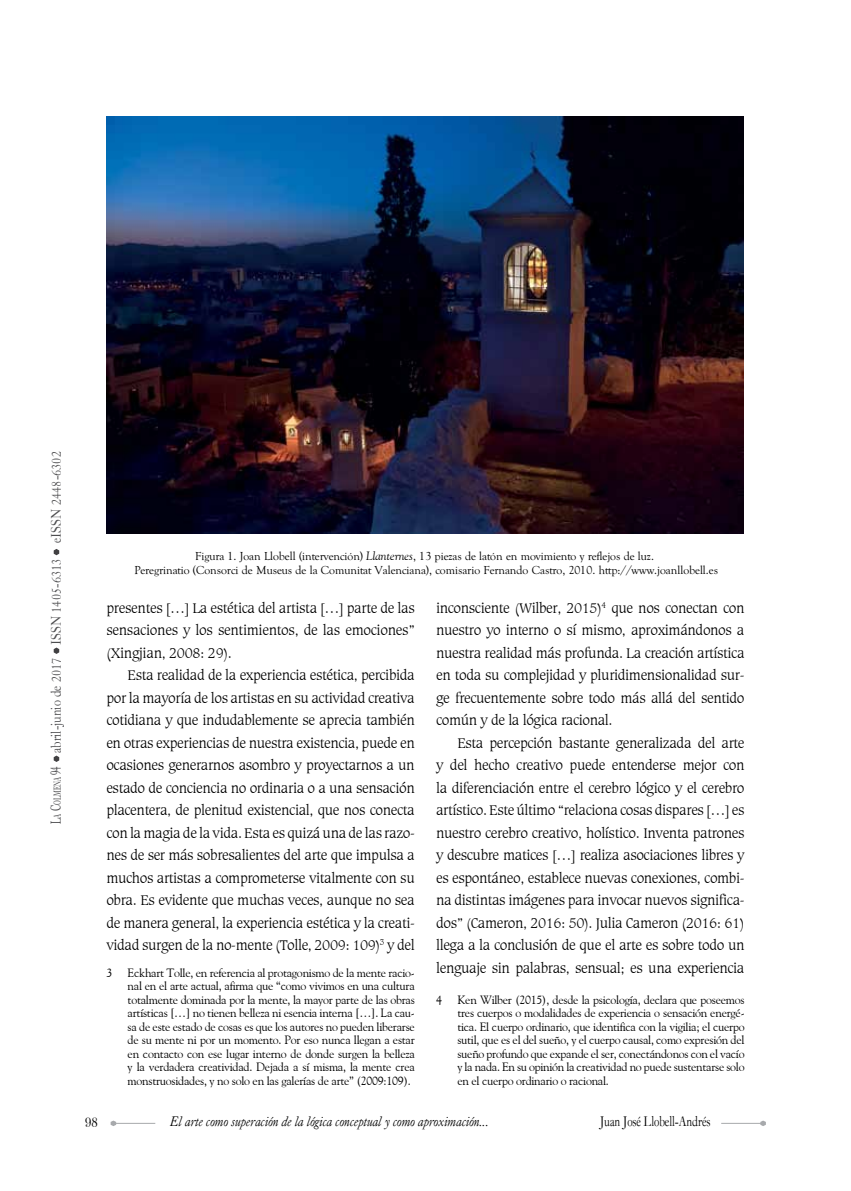
<style>
.page{position:relative;width:851px;height:1191px;background:#fff}
.page>*{position:absolute;margin:0;border:0;box-sizing:border-box;transform-origin:0 0}
.t1{font:300 15px/22.5px "Caxton BT";letter-spacing:-.03em;color:#000;text-align:justify}
.t2{font:italic 15px "Caslon Old Face BT";color:#000;scale:.9 1}
.t3{font:15px "Caslon Old Face BT";color:#4d4d4f;scale:.9 1}
.t4{font:15px "Caslon Old Face BT";letter-spacing:-.01em;color:#000;scale:.8 1}
.t5{font:300 13.5px "Windsor BT";color:#000;scale:.8 1}
.t6{font:12px/13.5px "Goudy Old Style BT";letter-spacing:-.02em;color:#000;text-align:justify}
.t7{font:12px/14.4px "Goudy Old Style Normal";color:#000;text-align:center}
.s1{font-family:"Dutch 766 BT Roman A"}
.s2{font-family:"Dutch 766 BT Roman A";font-size:10.5px}
.s3{font-family:"Goudy Old Style BT";font-style:italic}
</style>
<div class="page">
<svg style="left:759px;top:1120px;width:7px;height:6px"></svg>
<hr style="left:721px;top:1123px;width:42px;height:1px;background:#a7a9ac">
<svg style="left:110px;top:1120px;width:7px;height:6px"></svg>
<hr style="left:113px;top:1123px;width:42px;height:1px;background:#a7a9ac">
<svg style="left:53px;top:755px;width:7px;height:7px"></svg>
<svg style="left:53px;top:647px;width:7px;height:7px"></svg>
<svg style="left:53px;top:549px;width:7px;height:7px"></svg>
<img style="left:106px;top:117px;width:637px;height:416px">
<p class="t3" style="left:47px;top:824px;width:416px;rotate:-90deg"><span class="s1">L</span><span class="s2">a</span> <span class="s1">C</span><span class="s2">olmena</span> <span class="s1">94</span> abril-junio de 2017 ISSN 1405-6313 eISSN 2448-6302</p>
<p class="t7" style="left:134px;top:549px;width:585px">Figura 1. Joan Llobell (intervención) <span class="s3">Llanternes</span>, 13 piezas de latón en movimiento y reflejos de luz.<br>Peregrinatio (Consorci de Museus de la Comunitat Valenciana), comisario Fernando Castro, 2010. http://www.joanllobell.es</p>
<p class="t1" style="left:106px;top:596px;width:310px">presentes […] La estética del artista […] parte de las sensaciones y los sentimientos, de las emociones” (Xingjian, 2008: 29).</p>
<p class="t1" style="left:106px;top:664px;width:310px;text-indent:21px">Esta realidad de la experiencia estética, percibida por la mayoría de los artistas en su actividad creativa cotidiana y que indudablemente se aprecia también en otras experiencias de nuestra existencia, puede en ocasiones generarnos asombro y proyectarnos a un estado de conciencia no ordinaria o a una sensación placentera, de plenitud existencial, que nos conecta con la magia de la vida. Esta es quizá una de las razo&shy;nes de ser más sobresalientes del arte que impulsa a muchos artistas a comprometerse vitalmente con su obra. Es evidente que muchas veces, aunque no sea de manera general, la experiencia estética y la creati&shy;vidad surgen de la no-mente (Tolle, 2009: 109)<sup>3</sup> y del</p>
<p class="t6" style="left:106px;top:965px;width:7px">3</p>
<p class="t6" style="left:128px;top:965px;width:289px">Eckhart Tolle, en referencia al protagonismo de la mente racio&shy;nal en el arte actual, afirma que “como vivimos en una cultura totalmente dominada por la mente, la mayor parte de las obras artísticas […] no tienen belleza ni esencia interna […]. La cau&shy;sa de este estado de cosas es que los autores no pueden liberarse de su mente ni por un momento. Por eso nunca llegan a estar en contacto con ese lugar interno de donde surgen la belleza y la verdadera creatividad. Dejada a sí misma, la mente crea monstruosidades, y no solo en las galerías de arte” (2009:109).</p>
<p class="t1" style="left:436px;top:596px;width:310px">inconsciente (Wilber, 2015)<sup>4</sup> que nos conectan con nuestro yo interno o sí mismo, aproximándonos a nuestra realidad más profunda. La creación artística en toda su complejidad y pluridimensionalidad sur&shy;ge frecuentemente sobre todo más allá del sentido común y de la lógica racional.</p>
<p class="t1" style="left:436px;top:731px;width:310px;text-indent:21px">Esta percepción bastante generalizada del arte y del hecho creativo puede entenderse mejor con la diferenciación entre el cerebro lógico y el cerebro artístico. Este último “relaciona cosas dispares […] es nuestro cerebro creativo, holístico. Inventa patrones y descubre matices […] realiza asociaciones libres y es espontáneo, establece nuevas conexiones, combi&shy;na distintas imágenes para invocar nuevos significa&shy;dos” (Cameron, 2016: 50). Julia Cameron (2016: 61) llega a la conclusión de que el arte es sobre todo un lenguaje sin palabras, sensual; es una experiencia</p>
<p class="t6" style="left:436px;top:992px;width:7px">4</p>
<p class="t6" style="left:457px;top:992px;width:289px">Ken Wilber (2015), desde la psicología, declara que poseemos tres cuerpos o modalidades de experiencia o sensación energé&shy;tica. El cuerpo ordinario, que identifica con la vigilia; el cuerpo sutil, que es el del sueño, y el cuerpo causal, como expresión del sueño profundo que expande el ser, conectándonos con el vacío y la nada. En su opinión la creatividad no puede sustentarse solo en el cuerpo ordinario o racional.</p>
<p class="t5" style="left:85px;top:1114px;width:17px">98</p>
<p class="t2" style="left:170px;top:1113px;width:356px">El arte como superación de la lógica conceptual y como aproximación...</p>
<p class="t4" style="left:599px;top:1112px;width:140px">Juan José Llobell-Andrés</p>
</div>
